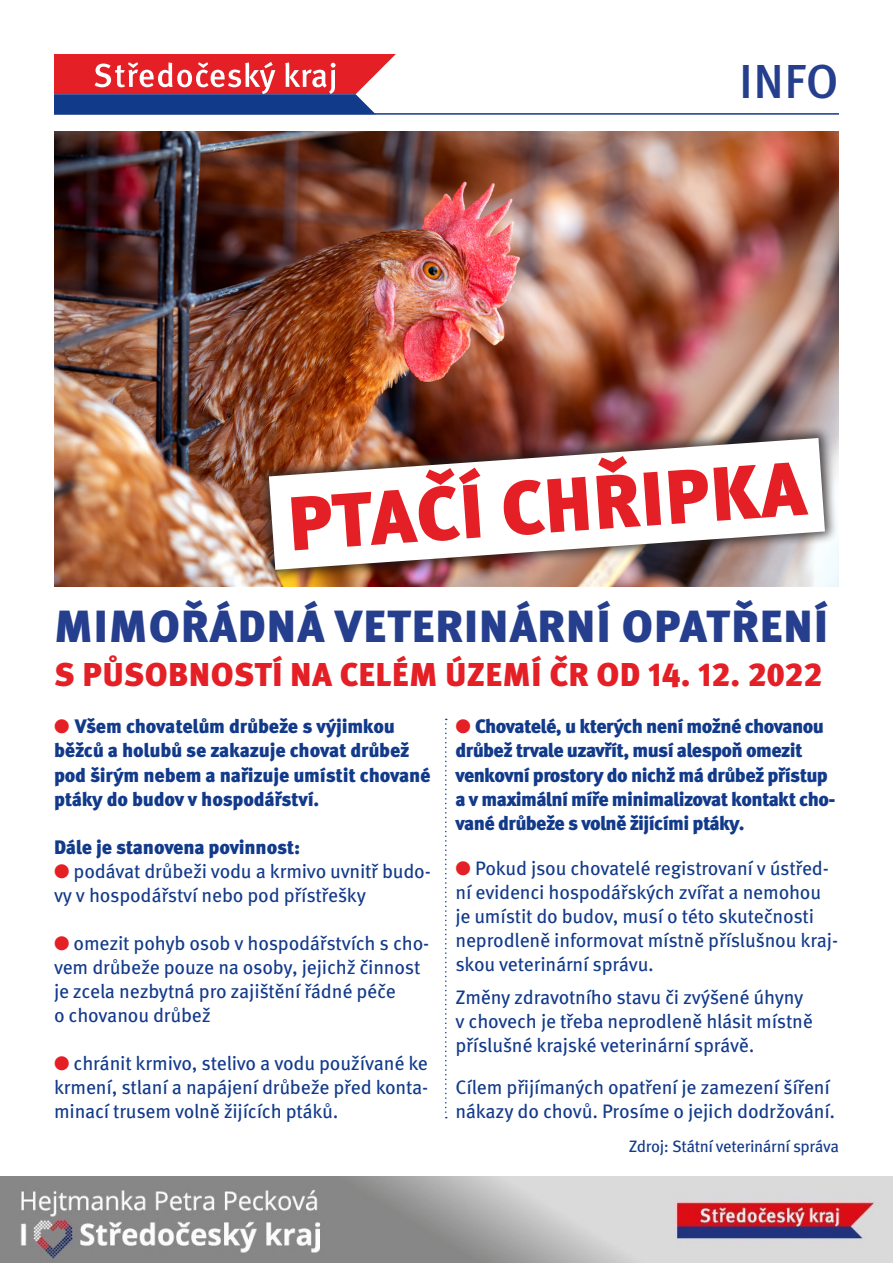
<style>
.page{position:relative;width:893px;height:1263px;background:#fff}
.page>*{position:absolute;margin:0;border:0;box-sizing:border-box;transform-origin:0 0}
.t1{font:900 76.2px "Meta Pro";color:#e41f25}
.t2{font:500 47.7px "Meta Pro";color:#253f8e}
.t3{font:900 45px "Meta Pro";letter-spacing:.02em;color:#253f8e}
.t4{font:900 33px "Meta Pro";letter-spacing:.01em;color:#e41f25}
.t5{font:19.5px/24px "Meta Pro";letter-spacing:-.01em;color:#123a8a}
.t6{font:900 19.5px/24px "Meta Pro";letter-spacing:-.03em;color:#123a8a}
.t7{font:900 19.5px/24px "Meta Pro";letter-spacing:-.01em;color:#123a8a}
.t8{font:16.5px "Meta Pro";letter-spacing:-.02em;color:#123a8a}
.s1{color:#e41f25}
</style>
<div class="page">
<svg style="left:54px;top:54px;width:342px;height:59px;background:#ab4d67"></svg>
<hr style="left:54px;top:113px;width:785px;height:2px;background:#123a8a">
<img style="left:0;top:1176px;width:892px;height:87px">
<img style="left:54px;top:132px;width:785px;height:455px">
<div style="left:256px;top:425px;width:582px;height:158px;background:#231f20;opacity:.75"></div>
<img style="left:269px;top:438px;width:556px;height:132px">
<svg style="left:445px;top:719px;width:2px;height:399px"></svg>
<p class="t2" style="left:739px;top:45px;width:101px">INFO</p>
<p class="t1" style="left:284px;top:464px;width:521px;rotate:-4deg">PTAČÍ CHŘIPKA</p>
<p class="t3" style="left:54px;top:591px;width:775px">MIMOŘÁDNÁ VETERINÁRNÍ OPATŘENÍ</p>
<p class="t4" style="left:54px;top:648px;width:770px">S PŮSOBNOSTÍ NA CELÉM ÚZEMÍ ČR OD 14. 12. 2022</p>
<p class="t7" style="left:54px;top:714px;width:378px"><span class="s1">●</span> Všem chovatelům drůbeže s výjimkou běžců a holubů se zakazuje chovat drůbež pod širým nebem a nařizuje umístit chované ptáky do budov v hospodářství.</p>
<p class="t6" style="left:54px;top:834px;width:246px">Dále je stanovena povinnost:</p>
<p class="t5" style="left:54px;top:857px;width:378px"><span class="s1">●</span> podávat drůbeži vodu a krmivo uvnitř budo&shy;vy v hospodářství nebo pod přístřešky</p>
<p class="t5" style="left:54px;top:929px;width:377px"><span class="s1">●</span> omezit pohyb osob v hospodářstvích s cho&shy;vem drůbeže pouze na osoby, jejichž činnost je zcela nezbytná pro zajištění řádné péče<br>o chovanou drůbež</p>
<p class="t5" style="left:54px;top:1049px;width:376px;text-align:justify"><span class="s1">●</span> chránit krmivo, stelivo a vodu používané ke krmení, stlaní a napájení drůbeže před konta&shy;minací trusem volně žijících ptáků.</p>
<p class="t6" style="left:455px;top:714px;width:381px"><span class="s1">●</span> Chovatelé, u kterých není možné chovanou drůbež trvale uzavřít, musí alespoň omezit venkovní prostory do nichž má drůbež přístup a v maximální míře minimalizovat kontakt cho&shy;vané drůbeže s volně žijícími ptáky.</p>
<p class="t5" style="left:455px;top:854px;width:384px"><span class="s1">●</span> Pokud jsou chovatelé registrovaní v ústřed&shy;ní evidenci hospodářských zvířat a nemohou je umístit do budov, musí o této skutečnosti neprodleně informovat místně příslušnou kraj&shy;skou veterinární správu.</p>
<p class="t5" style="left:455px;top:983px;width:359px">Změny zdravotního stavu či zvýšené úhyny v chovech je třeba neprodleně hlásit místně příslušné krajské veterinární správě.</p>
<p class="t5" style="left:455px;top:1073px;width:381px">Cílem přijímaných opatření je zamezení šíření nákazy do chovů. Prosíme o jejich dodržování.</p>
<p class="t8" style="left:629px;top:1134px;width:212px">Zdroj: Státní veterinární správa</p>
</div>
